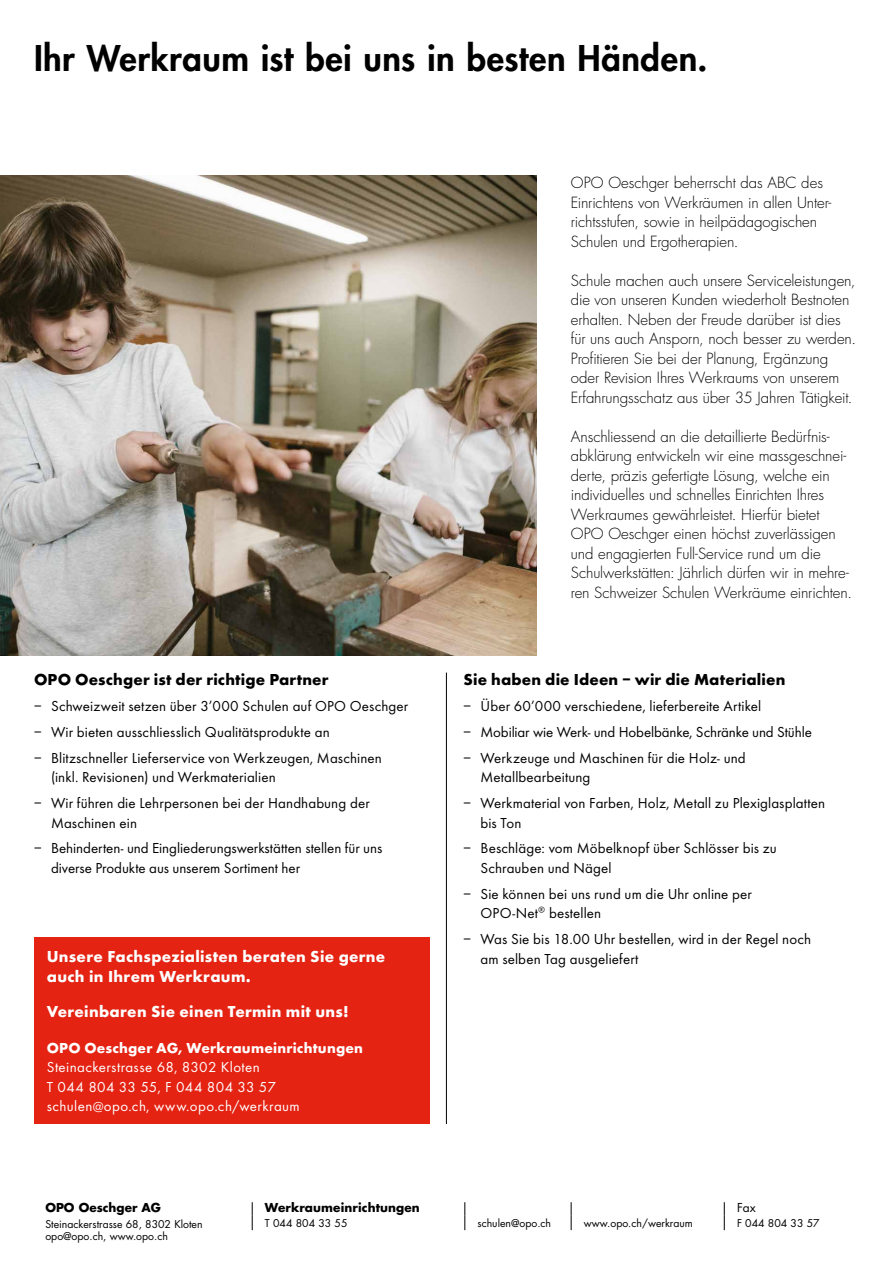
<style>
.page{position:relative;width:893px;height:1263px;background:#fff}
.page>*{position:absolute;margin:0;border:0;box-sizing:border-box;transform-origin:0 0}
.t1{font:800 34.5px "Futura Std";letter-spacing:.015em;color:#000}
.t2{font:700 16.5px/19.8px "Futura EFTUOP";letter-spacing:.02em;color:#fff}
.t3{font:700 16.5px "Futura EFTUOP";letter-spacing:.01em;color:#000}
.t4{font:300 15px/19.5px "Futura Std";letter-spacing:-.005em;color:#000}
.t5{font:15px/19.5px "Futura EFTUOP";letter-spacing:.005em;color:#000}
.t6{font:15px/19.5px "Futura EFTUOP";letter-spacing:.025em;color:#fff}
.t7{font:700 15px "Futura EFTUOP";letter-spacing:.015em;color:#fff}
.t8{font:700 12px "Futura Std";letter-spacing:.01em;color:#000}
.t9{font:12px "Futura Std";color:#000}
.t10{font:10.5px/12px "Futura Std";color:#000}
</style>
<div class="page">
<img style="left:0;top:176px;width:537px;height:480px">
<div style="left:34px;top:937px;width:395px;height:187px;background:#e42313"></div>
<svg style="left:252px;top:1202px;width:1px;height:28px"></svg>
<svg style="left:464px;top:1202px;width:1px;height:28px"></svg>
<svg style="left:571px;top:1202px;width:1px;height:28px"></svg>
<svg style="left:724px;top:1202px;width:1px;height:28px"></svg>
<hr style="left:446px;top:672px;width:1px;height:452px;background:#000">
<h1 class="t1" style="left:34px;top:36px;width:675px">Ihr Werkraum ist bei uns in besten Händen.</h1>
<p class="t3" style="left:34px;top:669px;width:296px">OPO Oeschger ist der richtige Partner</p>
<p class="t5" style="left:34px;top:696px;width:376px">– Schweizweit setzen über 3’000 Schulen auf OPO Oeschger</p>
<p class="t5" style="left:34px;top:722px;width:297px">– Wir bieten ausschliesslich Qualitätsprodukte an</p>
<p class="t5" style="left:51px;top:748px;width:332px;text-indent:-17px">– Blitzschneller Lieferservice von Werkzeugen, Maschinen (inkl. Revisionen) und Werkmaterialien</p>
<p class="t5" style="left:51px;top:793px;width:320px;text-indent:-17px">– Wir führen die Lehrpersonen bei der Handhabung der<br>Maschinen ein</p>
<p class="t5" style="left:51px;top:838px;width:333px;text-indent:-17px">– Behinderten- und Eingliederungswerkstätten stellen für uns diverse Produkte aus unserem Sortiment her</p>
<p class="t2" style="left:47px;top:947px;width:340px">Unsere Fachspezialisten beraten Sie gerne auch in Ihrem Werkraum.</p>
<p class="t2" style="left:47px;top:1002px;width:303px">Vereinbaren Sie einen Termin mit uns!</p>
<p class="t7" style="left:47px;top:1038px;width:318px">OPO Oeschger AG, Werkraumeinrichtungen</p>
<p class="t6" style="left:47px;top:1057px;width:254px">Steinackerstrasse 68, 8302 Kloten<br>T 044 804 33 55, F 044 804 33 57 schulen@opo.ch, www.opo.ch/werkraum</p>
<p class="t4" style="left:571px;top:173px;width:262px">OPO Oeschger beherrscht das ABC des Einrichtens von Werkräumen in allen Unter&shy;richtsstufen, sowie in heilpädagogischen Schulen und Ergotherapien.</p>
<p class="t4" style="left:571px;top:271px;width:287px">Schule machen auch unsere Serviceleistungen, die von unseren Kunden wiederholt Bestnoten erhalten. Neben der Freude darüber ist dies für uns auch Ansporn, noch besser zu werden.<br>Profitieren Sie bei der Planung, Ergänzung oder Revision Ihres Werkraums von unserem Erfahrungsschatz aus über 35 Jahren Tätigkeit.</p>
<p class="t4" style="left:571px;top:427px;width:283px">Anschliessend an die detaillierte Bedürfnis&shy;abklärung entwickeln wir eine massgeschnei&shy;derte, präzis gefertigte Lösung, welche ein individuelles und schnelles Einrichten Ihres Werkraumes gewährleistet. Hierfür bietet OPO Oeschger einen höchst zuverlässigen und engagierten Full-Service rund um die Schulwerkstätten: Jährlich dürfen wir in mehre&shy;ren Schweizer Schulen Werkräume einrichten.</p>
<p class="t3" style="left:463px;top:669px;width:323px">Sie haben die Ideen – wir die Materialien</p>
<p class="t5" style="left:463px;top:696px;width:299px">– Über 60’000 verschiedene, lieferbereite Artikel</p>
<p class="t5" style="left:463px;top:722px;width:350px">– Mobiliar wie Werk- und Hobelbänke, Schränke und Stühle</p>
<p class="t5" style="left:480px;top:748px;width:267px;text-indent:-17px">– Werkzeuge und Maschinen für die Holz- und<br>Metallbearbeitung</p>
<p class="t5" style="left:480px;top:793px;width:346px;text-indent:-17px">– Werkmaterial von Farben, Holz, Metall zu Plexiglasplatten bis Ton</p>
<p class="t5" style="left:480px;top:838px;width:298px;text-indent:-17px">– Beschläge: vom Möbelknopf über Schlösser bis zu<br>Schrauben und Nägel</p>
<p class="t5" style="left:480px;top:884px;width:273px;text-indent:-17px">– Sie können bei uns rund um die Uhr online per<br>OPO-Net® bestellen</p>
<p class="t5" style="left:480px;top:929px;width:332px;text-indent:-17px">– Was Sie bis 18.00 Uhr bestellen, wird in der Regel noch am selben Tag ausgeliefert</p>
<p class="t8" style="left:45px;top:1199px;width:117px">OPO Oeschger AG</p>
<p class="t10" style="left:45px;top:1218px;width:159px">Steinackerstrasse 68, 8302 Kloten opo@opo.ch, www.opo.ch</p>
<p class="t8" style="left:265px;top:1199px;width:156px">Werkraumeinrichtungen</p>
<p class="t9" style="left:737px;top:1200px;width:20px">Fax</p>
<p class="t10" style="left:265px;top:1217px;width:84px">T 044 804 33 55</p>
<p class="t10" style="left:478px;top:1217px;width:75px">schulen@opo.ch</p>
<p class="t10" style="left:584px;top:1217px;width:111px">www.opo.ch/werkraum</p>
<p class="t10" style="left:737px;top:1217px;width:84px">F 044 804 33 57</p>
</div>
